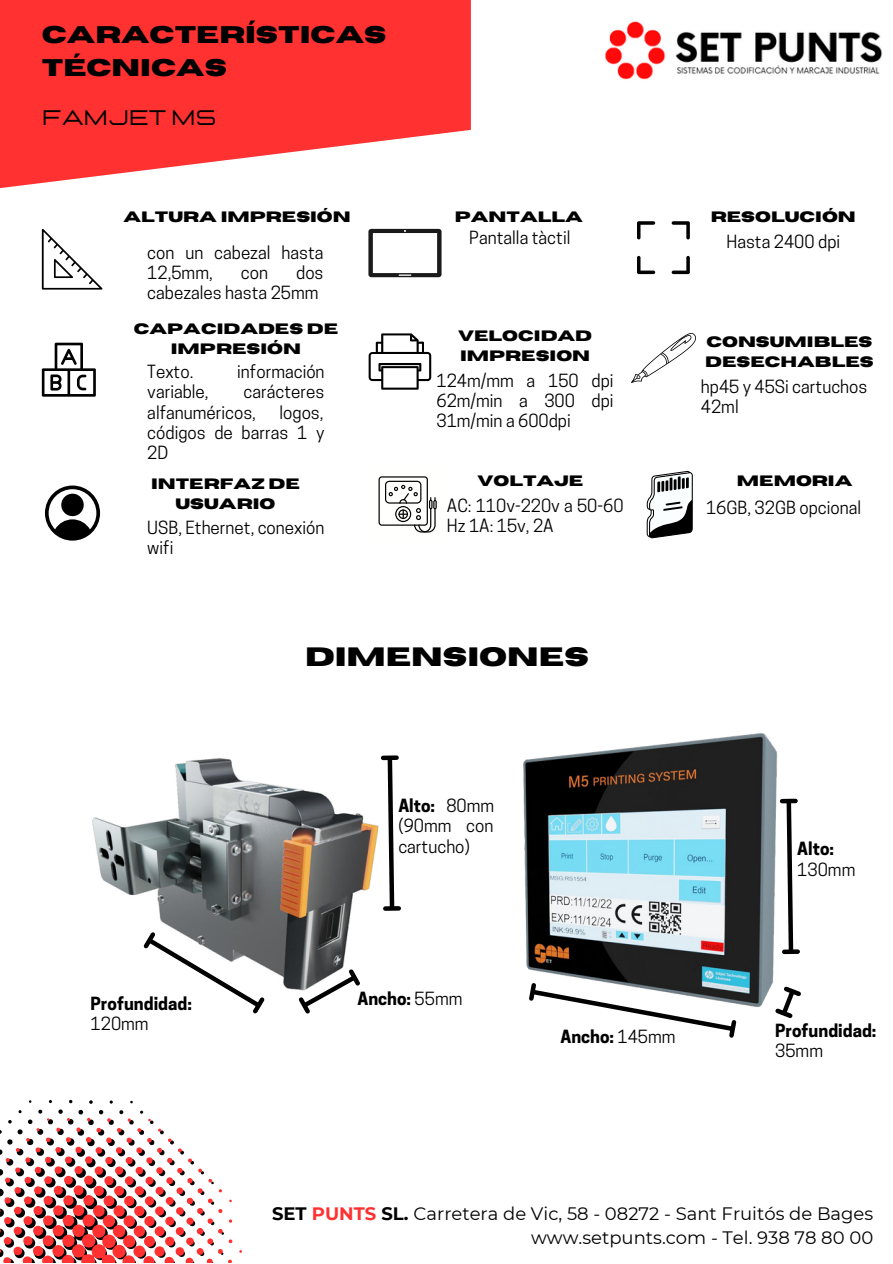
<style>
.page{position:relative;width:893px;height:1264px;background:#fff}
.page>*{position:absolute;margin:0;border:0;box-sizing:border-box;transform-origin:0 0}
.t1{font:700 26.4px "Horizon";color:#000}
.t2{font:700 24px/32.5px "Horizon";color:#000}
.t3{font:21px "Lastica";color:#000}
.t4{font:18px/24.8px "Montserrat";color:#000;text-align:right}
.t5{font:17.1px/20.2px "Cooper Hewitt";color:#000}
.t6{font:700 17.1px/20.2px "Cooper Hewitt";color:#000}
.t7{font:700 15px/20.2px "Horizon";color:#000;text-align:center}
.s1{font-weight:700}
.s2{font-weight:400}
.s3{font-weight:700;color:#ff3131}
</style>
<div class="page">
<svg style="left:0;top:0;width:471px;height:189px;fill:#ff3131"></svg>
<svg style="left:42px;top:229px;width:60px;height:60px"></svg>
<svg style="left:42px;top:343px;width:54px;height:53px"></svg>
<svg style="left:45px;top:485px;width:55px;height:55px"></svg>
<div style="left:61px;top:493px;width:23px;height:23px;background:#000;border-radius:50%"></div>
<svg style="left:368px;top:333px;width:63px;height:56px"></svg>
<svg style="left:378px;top:476px;width:58px;height:56px"></svg>
<svg style="left:368px;top:229px;width:73px;height:48px"></svg>
<svg style="left:637px;top:221px;width:18px;height:18px"></svg>
<svg style="left:637px;top:256px;width:18px;height:18px"></svg>
<svg style="left:671px;top:221px;width:18px;height:18px"></svg>
<svg style="left:671px;top:256px;width:18px;height:18px"></svg>
<svg style="left:646px;top:471px;width:46px;height:67px"></svg>
<img style="left:631px;top:333px;width:64px;height:49px">
<svg style="left:0;top:1099px;width:242px;height:163px"></svg>
<img style="left:523px;top:733px;width:261px;height:274px">
<img style="left:92px;top:755px;width:293px;height:235px">
<svg style="left:385px;top:760px;width:11px;height:151px"></svg>
<div style="left:383px;top:755px;width:13px;height:5px;background:#000"></div>
<svg style="left:385px;top:906px;width:14px;height:4px"></svg>
<svg style="left:295px;top:965px;width:69px;height:49px"></svg>
<svg style="left:140px;top:928px;width:128px;height:86px"></svg>
<svg style="left:784px;top:803px;width:11px;height:152px"></svg>
<div style="left:782px;top:798px;width:13px;height:5px;background:#000"></div>
<div style="left:784px;top:949px;width:13px;height:5px;background:#000"></div>
<svg style="left:526px;top:980px;width:213px;height:58px"></svg>
<svg style="left:771px;top:983px;width:30px;height:35px"></svg>
<img style="left:605px;top:21px;width:277px;height:59px">
<p class="t2" style="left:42px;top:19px;width:346px">CARACTERÍSTICAS<br>TÉCNICAS</p>
<p class="t3" style="left:42px;top:107px;width:176px">FAMJET M5</p>
<p class="t7" style="left:123px;top:207px;width:229px">ALTURA IMPRESIÓN</p>
<p class="t5" style="left:147px;top:244px;width:178px">con un cabezal hasta<br>12,5mm,</p>
<p class="t5" style="left:147px;top:264px;width:178px;text-align:right">dos<br>cabezales hasta 25mm</p>
<p class="t7" style="left:134px;top:318px;width:206px">CAPACIDADES DE<br>IMPRESIÓN</p>
<p class="t5" style="left:147px;top:363px;width:48px">Texto.</p>
<p class="t5" style="left:237px;top:363px;width:89px">información</p>
<p class="t5" style="left:147px;top:384px;width:63px">variable,</p>
<p class="t5" style="left:241px;top:264px;width:29px">con</p>
<p class="t5" style="left:147px;top:384px;width:178px;text-indent:96px">carácteres alfanuméricos,</p>
<p class="t5" style="left:147px;top:404px;width:178px;text-align:justify;text-indent:132px">logos, códigos de barras 1 y 2D</p>
<p class="t7" style="left:151px;top:474px;width:150px">INTERFAZ DE<br>USUARIO</p>
<p class="t5" style="left:147px;top:519px;width:178px">USB, Ethernet, conexión wifi</p>
<p class="t7" style="left:454px;top:207px;width:130px">PANTALLA</p>
<p class="t5" style="left:469px;top:230px;width:103px">Pantalla tàctil</p>
<p class="t7" style="left:458px;top:326px;width:135px;text-align:left">VELOCIDAD<br>IMPRESION</p>
<p class="t5" style="left:436px;top:372px;width:179px;text-align:justify">124m/mm a 150 dpi 62m/min a 300 dpi 31m/min a 600dpi</p>
<p class="t7" style="left:477px;top:471px;width:107px">VOLTAJE</p>
<p class="t5" style="left:447px;top:497px;width:178px">AC: 110v-220v a 50-60<br>Hz 1A: 15v, 2A</p>
<p class="t1" style="left:305px;top:643px;width:285px">DIMENSIONES</p>
<p class="t5" style="left:398px;top:797px;width:97px;text-align:justify"><span class="s1">Alto:</span> 80mm (90mm con cartucho)</p>
<p class="t7" style="left:710px;top:207px;width:146px">RESOLUCIÓN</p>
<p class="t5" style="left:726px;top:234px;width:115px">Hasta 2400 dpi</p>
<p class="t7" style="left:705px;top:332px;width:170px;text-align:left">CONSUMIBLES<br>DESECHABLES</p>
<p class="t5" style="left:700px;top:378px;width:168px">hp45 y 45Si cartuchos<br>42ml</p>
<p class="t7" style="left:737px;top:471px;width:117px">MEMORIA</p>
<p class="t5" style="left:706px;top:499px;width:156px">16GB, 32GB opcional</p>
<p class="t6" style="left:797px;top:841px;width:38px">Alto:</p>
<p class="t5" style="left:797px;top:861px;width:60px">130mm</p>
<p class="t6" style="left:91px;top:995px;width:103px">Profundidad:</p>
<p class="t6" style="left:357px;top:990px;width:106px">Ancho: <span class="s2">55mm</span></p>
<p class="t5" style="left:91px;top:1015px;width:60px">120mm</p>
<p class="t6" style="left:560px;top:1028px;width:117px">Ancho: <span class="s2">145mm</span></p>
<p class="t6" style="left:775px;top:1022px;width:103px">Profundidad:<br><span class="s2">35mm</span></p>
<p class="t4" style="left:272px;top:1200px;width:602px"><span class="s1">SET</span> <span class="s3">PUNTS</span> <span class="s1">SL.</span> Carretera de Vic, 58 - 08272 - Sant Fruitós de Bages www.setpunts.com - Tel. 938 78 80 00</p>
</div>
